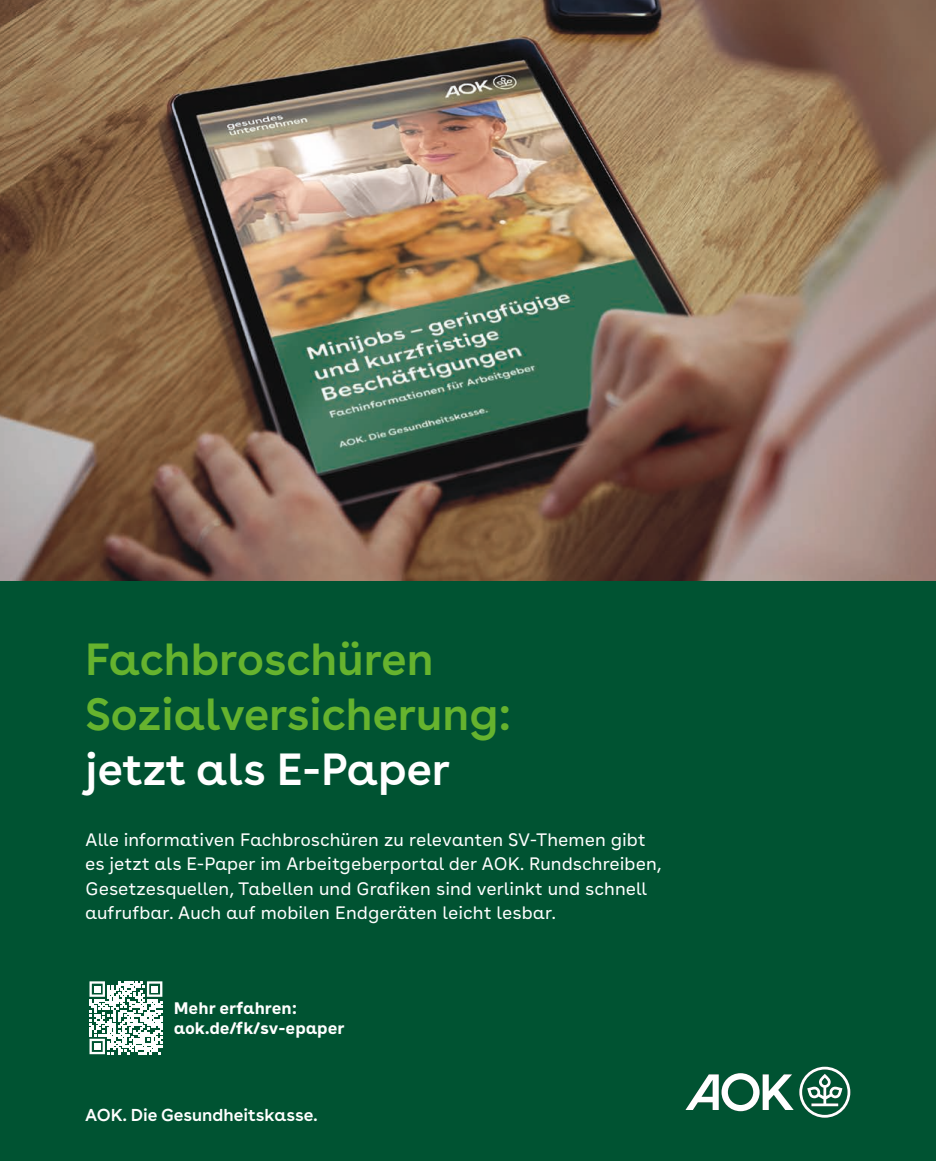
<style>
.page{position:relative;width:936px;height:1161px;background:#fff}
.page>*{position:absolute;margin:0;border:0;box-sizing:border-box;transform-origin:0 0}
.t1{font:600 45px/54.8px "AOK Buenos Aires";color:#66b32e}
.t2{font:600 45px "AOK Buenos Aires";color:#fff}
.t3{font:18px/24.3px "AOK Buenos Aires Text";color:#fff}
.t4{font:600 17.25px "AOK Buenos Aires";color:#fff}
.t5{font:700 16.65px/19.6px "AOK Buenos Aires Text";color:#fff}
</style>
<div class="page">
<div style="left:0;top:468px;width:935px;height:693px;background:#005332"></div>
<svg style="left:89px;top:981px;width:73px;height:73px"></svg>
<div style="left:151px;top:986px;width:7px;height:6px;background:#fff"></div>
<div style="left:94px;top:1043px;width:6px;height:7px;background:#fff"></div>
<img style="left:0;top:0;width:935px;height:580px">
<svg style="left:685px;top:1067px;width:165px;height:51px"></svg>
<h1 class="t1" style="left:85px;top:627px;width:428px">Fachbroschüren<br>Sozialversicherung:</h1>
<h1 class="t2" style="left:85px;top:731px;width:366px">jetzt als E-Paper</h1>
<p class="t3" style="left:85px;top:826px;width:578px">Alle informativen Fachbroschüren zu relevanten SV-Themen gibt es jetzt als E-Paper im Arbeitgeberportal der AOK. Rundschreiben, Gesetzesquellen, Tabellen und Grafiken sind verlinkt und schnell aufrufbar. Auch auf mobilen Endgeräten leicht lesbar.</p>
<p class="t5" style="left:174px;top:996px;width:172px">Mehr erfahren: aok.de/fk/sv-epaper</p>
<p class="t4" style="left:85px;top:1100px;width:234px">AOK. Die Gesundheitskasse.</p>
</div>
